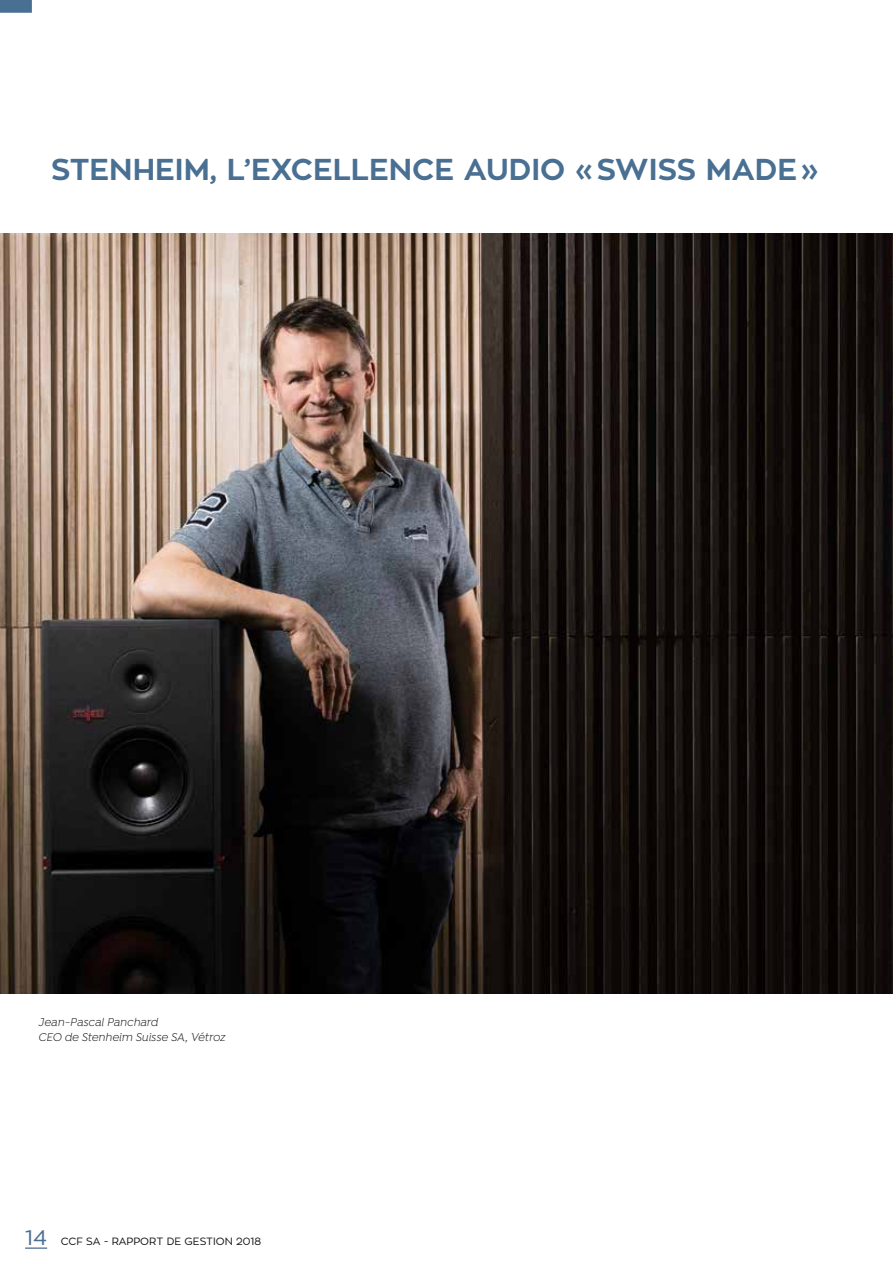
<style>
.page{position:relative;width:893px;height:1263px;background:#fff}
.page>*{position:absolute;margin:0;border:0;box-sizing:border-box;transform-origin:0 0}
.t1{font:700 30px "Zona Pro";color:#496f92}
.t2{font:21px "Zona Pro";color:#496f92}
.t3{font:italic 12px/15px "Isidora";letter-spacing:.01em;color:#181716}
.t4{font:10.5px "Zona Pro";color:#181716}
</style>
<div class="page">
<hr style="left:25px;top:1247px;width:22px;height:2px;background:#496f92">
<div style="left:0;top:0;width:32px;height:13px;background:#496f92"></div>
<img style="left:0;top:234px;width:893px;height:760px">
<h1 class="t1" style="left:51px;top:150px;width:769px">STENHEIM, L’EXCELLENCE AUDIO «SWISS MADE»</h1>
<p class="t3" style="left:38px;top:1015px;width:188px">Jean-Pascal Panchard<br>CEO de Stenheim Suisse SA, Vétroz</p>
<h2 class="t2" style="left:25px;top:1224px;width:24px">14</h2>
<p class="t4" style="left:61px;top:1235px;width:202px">CCF SA - RAPPORT DE GESTION 2018</p>
</div>
